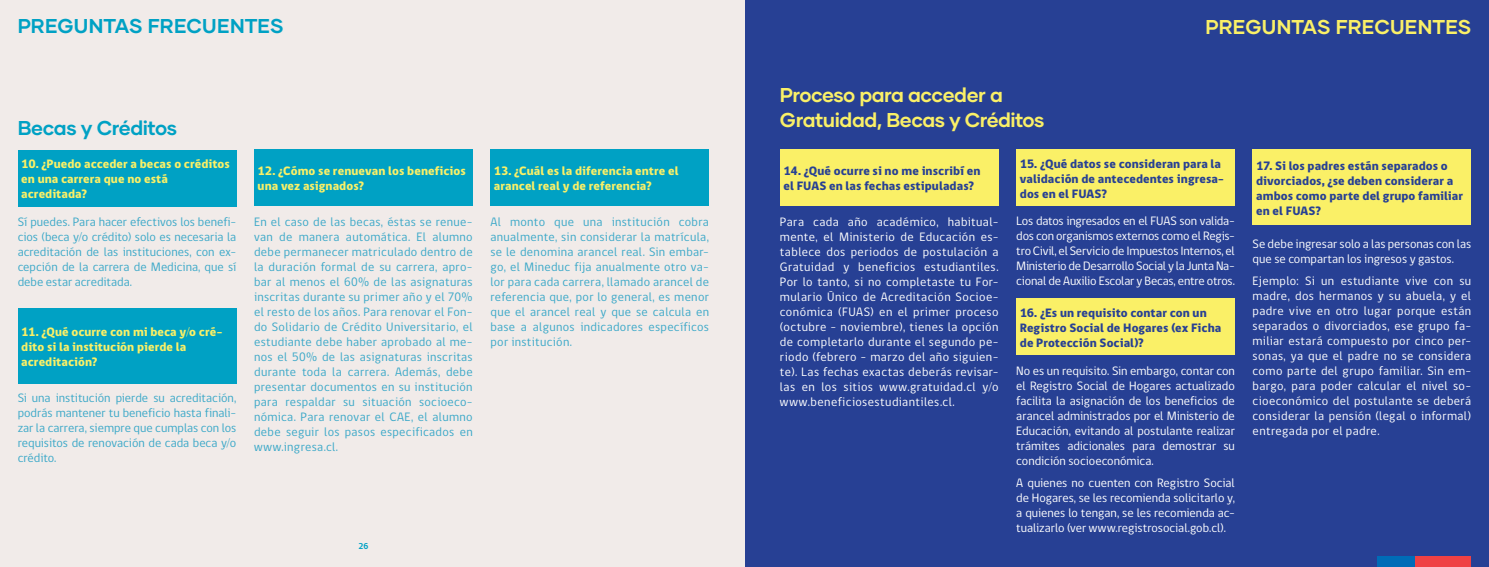
<style>
.page{position:relative;width:1489px;height:567px;background:#fff}
.page>*{position:absolute;margin:0;border:0;box-sizing:border-box;transform-origin:0 0}
.t1{font:700 20px/25px "Gilmer";letter-spacing:-.02em;color:#faf067}
.t2{font:700 20px "Gilmer";color:#00a1c4}
.t3{font:700 20px "Gilmer";letter-spacing:.005em;color:#faf067}
.t4{font:700 20px "Gilmer";letter-spacing:-.02em;color:#00a1c4}
.t5{font:12.5px/15px "gob CL";color:#fff;text-align:justify}
.t6{font:12.5px/15px "gob CL";letter-spacing:.01em;color:#3ba8c8;text-align:justify}
.t7{font:800 12.5px/15px "gob CL";letter-spacing:.005em;color:#274094}
.t8{font:800 12.5px/15px "gob CL";letter-spacing:.01em;color:#faf067}
.t9{font:700 8.75px "gob CL";color:#00a1c4}
</style>
<div class="page">
<div style="left:744px;top:0;width:744px;height:567px;background:#274094"></div>
<div style="left:0;top:0;width:744px;height:567px;background:#f1ebe9"></div>
<div style="left:780px;top:150px;width:218px;height:56px;background:#faf067"></div>
<div style="left:1016px;top:150px;width:218px;height:56px;background:#faf067"></div>
<div style="left:1016px;top:299px;width:218px;height:56px;background:#faf067"></div>
<div style="left:1252px;top:150px;width:218px;height:75px;background:#faf067"></div>
<div style="left:490px;top:150px;width:219px;height:56px;background:#00a1c4"></div>
<div style="left:18px;top:308px;width:218px;height:75px;background:#00a1c4"></div>
<div style="left:18px;top:150px;width:218px;height:56px;background:#00a1c4"></div>
<div style="left:254px;top:150px;width:218px;height:56px;background:#00a1c4"></div>
<div style="left:1376px;top:556px;width:39px;height:11px;background:#006cb7"></div>
<div style="left:1415px;top:556px;width:55px;height:11px;background:#ef4144"></div>
<h1 class="t2" style="left:18px;top:14px;width:267px">PREGUNTAS FRECUENTES</h1>
<h1 class="t3" style="left:1205px;top:14px;width:267px">PREGUNTAS FRECUENTES</h1>
<h1 class="t4" style="left:18px;top:115px;width:161px">Becas y Créditos</h1>
<p class="t8" style="left:21px;top:157px;width:210px">10. ¿Puedo acceder a becas o créditos en una carrera que no está acreditada?</p>
<p class="t8" style="left:257px;top:164px;width:210px">12. ¿Cómo se renuevan los beneficios una vez asignados?</p>
<p class="t6" style="left:18px;top:215px;width:220px">Sí puedes. Para hacer efectivos los benefi&shy;cios (beca y/o crédito) solo es necesaria la acreditación de las instituciones, con ex&shy;cepción de la carrera de Medicina, que sí debe estar acreditada.</p>
<p class="t6" style="left:254px;top:215px;width:220px">En el caso de las becas, éstas se renue&shy;van de manera automática. El alumno debe permanecer matriculado dentro de la duración formal de su carrera, apro&shy;bar al menos el 60% de las asignaturas inscritas durante su primer año y el 70% el resto de los años. Para renovar el Fon&shy;do Solidario de Crédito Universitario, el estudiante debe haber aprobado al me&shy;nos el 50% de las asignaturas inscritas durante toda la carrera. Además, debe presentar documentos en su institución para respaldar su situación socioeco&shy;nómica. Para renovar el CAE, el alumno debe seguir los pasos especificados en www.ingresa.cl.</p>
<p class="t8" style="left:21px;top:324px;width:203px">11. ¿Qué ocurre con mi beca y/o cré&shy;dito si la institución pierde la acreditación?</p>
<p class="t6" style="left:18px;top:391px;width:220px">Si una institución pierde su acreditación, podrás mantener tu beneficio hasta finali&shy;zar la carrera, siempre que cumplas con los requisitos de renovación de cada beca y/o crédito.</p>
<p class="t8" style="left:494px;top:164px;width:186px">13. ¿Cuál es la diferencia entre el arancel real y de referencia?</p>
<p class="t6" style="left:490px;top:215px;width:220px">Al monto que una institución cobra anualmente, sin considerar la matrícula, se le denomina arancel real. Sin embar&shy;go, el Mineduc fija anualmente otro va&shy;lor para cada carrera, llamado arancel de referencia que, por lo general, es menor que el arancel real y que se calcula en base a algunos indicadores específicos por institución.</p>
<p class="t9" style="left:358px;top:540px;width:12px">26</p>
<h1 class="t1" style="left:780px;top:82px;width:266px">Proceso para acceder a<br>Gratuidad, Becas y Créditos</h1>
<p class="t7" style="left:783px;top:164px;width:198px">14. ¿Qué ocurre si no me inscribí en el FUAS en las fechas estipuladas?</p>
<p class="t7" style="left:1019px;top:156px;width:206px">15. ¿Qué datos se consideran para la validación de antecedentes ingresa&shy;dos en el FUAS?</p>
<p class="t5" style="left:780px;top:215px;width:220px">Para cada año académico, habitual&shy;mente, el Ministerio de Educación es&shy;tablece dos periodos de postulación a Gratuidad y beneficios estudiantiles.<br>Por lo tanto, si no completaste tu For&shy;mulario Único de Acreditación Socioe&shy;conómica (FUAS) en el primer proceso (octubre - noviembre), tienes la opción de completarlo durante el segundo pe&shy;riodo (febrero – marzo del año siguien&shy;te). Las fechas exactas deberás revisar&shy;las en los sitios www.gratuidad.cl y/o www.beneficiosestudiantiles.cl.</p>
<p class="t5" style="left:1016px;top:214px;width:220px">Los datos ingresados en el FUAS son valida&shy;dos con organismos externos como el Regis&shy;tro Civil, el Servicio de Impuestos Internos, el Ministerio de Desarrollo Social y la Junta Na&shy;cional de Auxilio Escolar y Becas, entre otros.</p>
<p class="t7" style="left:1019px;top:305px;width:203px">16. ¿Es un requisito contar con un<br>Registro Social de Hogares (ex Ficha de Protección Social)?</p>
<p class="t5" style="left:1016px;top:363px;width:220px">No es un requisito. Sin embargo, contar con el Registro Social de Hogares actualizado facilita la asignación de los beneficios de arancel administrados por el Ministerio de Educación, evitando al postulante realizar trámites adicionales para demostrar su condición socioeconómica.</p>
<p class="t5" style="left:1016px;top:476px;width:220px">A quienes no cuenten con Registro Social de Hogares, se les recomienda solicitarlo y, a quienes lo tengan, se les recomienda ac&shy;tualizarlo (ver www.registrosocial.gob.cl).</p>
<p class="t7" style="left:1256px;top:158px;width:208px">17. Si los padres están separados o divorciados, ¿se deben considerar a ambos como parte del grupo familiar en el FUAS?</p>
<p class="t5" style="left:1252px;top:237px;width:220px">Se debe ingresar solo a las personas con las que se compartan los ingresos y gastos.</p>
<p class="t5" style="left:1252px;top:274px;width:220px">Ejemplo: Si un estudiante vive con su madre, dos hermanos y su abuela, y el padre vive en otro lugar porque están separados o divorciados, ese grupo fa&shy;miliar estará compuesto por cinco per&shy;sonas, ya que el padre no se considera como parte del grupo familiar. Sin em&shy;bargo, para poder calcular el nivel so&shy;cioeconómico del postulante se deberá considerar la pensión (legal o informal) entregada por el padre.</p>
</div>
